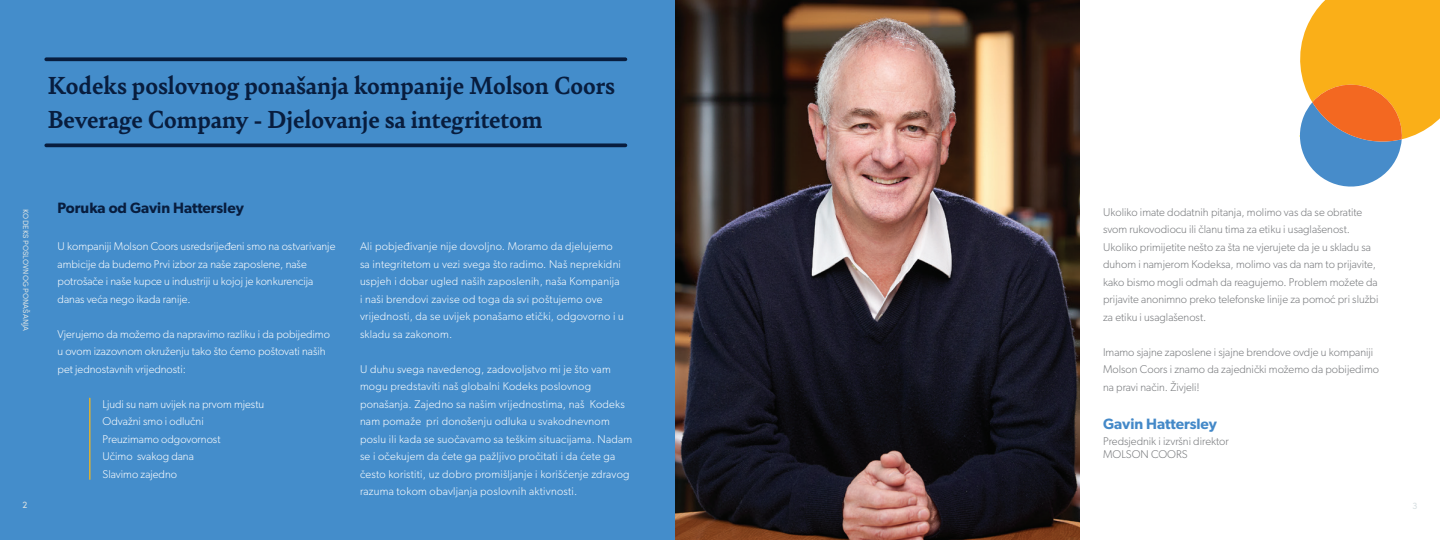
<style>
.page{position:relative;width:1440px;height:540px;background:#fff}
.page>*{position:absolute;margin:0;border:0;box-sizing:border-box;transform-origin:0 0}
.t1{font:700 26.25px/34px "Bely";color:#081d3e}
.t2{font:600 15px "Gibson";color:#081d3e}
.t3{font:600 15px "Gibson";color:#4489c8}
.t4{font:300 11.25px/17.5px "Gibson";letter-spacing:.02em;color:#fff}
.t5{font:300 11.25px/17.5px "Gibson";color:#76787b}
.t6{font:300 11.25px/17.5px "Gibson";color:#fff}
.t7{font:9.62px "Sofia Pro";color:#d8e0e2}
.t8{font:7.75px "Sofia Pro";letter-spacing:.01em;color:#d8e0e2}
</style>
<div class="page">
<svg style="left:1299px;top:0;width:141px;height:187px"></svg>
<div style="left:0;top:0;width:720px;height:540px;background:#448dcb"></div>
<svg style="left:46px;top:57px;width:579px;height:4px;background:#0e284c"></svg>
<svg style="left:46px;top:143px;width:579px;height:4px;background:#0f2a4e"></svg>
<hr style="left:89px;top:398px;width:1px;height:81px;background:#fcb814">
<img style="left:675px;top:0;width:405px;height:540px">
<h1 class="t1" style="left:47px;top:67px;width:569px">Kodeks poslovnog ponašanja kompanije Molson Coors<br>Beverage Company - Djelovanje sa integritetom</h1>
<p class="t8" style="left:32px;top:209px;width:123px;rotate:90deg">KODEKS POSLOVNOG PONAŠANJA</p>
<p class="t7" style="left:22px;top:498px;width:6px">2</p>
<h2 class="t2" style="left:58px;top:199px;width:188px">Poruka od Gavin Hattersley</h2>
<p class="t6" style="left:58px;top:237px;width:279px">U kompaniji Molson Coors usredsrijeđeni smo na ostvarivanje ambicije da budemo Prvi izbor za naše zaposlene, naše potrošače i naše kupce u industriji u kojoj je konkurencija danas veća nego ikada ranije.</p>
<p class="t6" style="left:58px;top:325px;width:274px">Vjerujemo da možemo da napravimo razliku i da pobijedimo u ovom izazovnom okruženju tako što ćemo poštovati naših pet jednostavnih vrijednosti:</p>
<p class="t6" style="left:103px;top:395px;width:163px">Ljudi su nam uvijek na prvom mjestu<br>Odvažni smo i odlučni<br>Preuzimamo odgovornost<br>Učimo svakog dana<br>Slavimo zajedno</p>
<p class="t4" style="left:360px;top:237px;width:265px">Ali pobjeđivanje nije dovoljno. Moramo da djelujemo sa integritetom u vezi svega što radimo. Naš neprekidni uspjeh i dobar ugled naših zaposlenih, naša Kompanija i naši brendovi zavise od toga da svi poštujemo ove vrijednosti, da se uvijek ponašamo etički, odgovorno i u skladu sa zakonom.</p>
<p class="t4" style="left:360px;top:360px;width:274px">U duhu svega navedenog, zadovoljstvo mi je što vam mogu predstaviti naš globalni Kodeks poslovnog ponašanja. Zajedno sa našim vrijednostima, naš Kodeks nam pomaže pri donošenju odluka u svakodnevnom poslu ili kada se suočavamo sa teškim situacijama. Nadam se i očekujem da ćete ga pažljivo pročitati i da ćete ga često koristiti, uz dobro promišljanje i korišćenje zdravog razuma tokom obavljanja poslovnih aktivnosti.</p>
<p class="t5" style="left:1103px;top:203px;width:277px">Ukoliko imate dodatnih pitanja, molimo vas da se obratite svom rukovodiocu ili članu tima za etiku i usaglašenost.<br>Ukoliko primijetite nešto za šta ne vjerujete da je u skladu sa duhom i namjerom Kodeksa, molimo vas da nam to prijavite, kako bismo mogli odmah da reagujemo. Problem možete da prijavite anonimno preko telefonske linije za pomoć pri službi za etiku i usaglašenost.</p>
<p class="t5" style="left:1103px;top:343px;width:277px">Imamo sjajne zaposlene i sjajne brendove ovdje u kompaniji<br>Molson Coors i znamo da zajednički možemo da pobijedimo na pravi način. Živjeli!</p>
<h2 class="t3" style="left:1103px;top:415px;width:115px">Gavin Hattersley</h2>
<p class="t5" style="left:1103px;top:435px;width:127px;line-height:12.8px">Predsjednik i izvršni direktor<br>MOLSON COORS</p>
<p class="t7" style="left:1412px;top:499px;width:7px">3</p>
</div>
